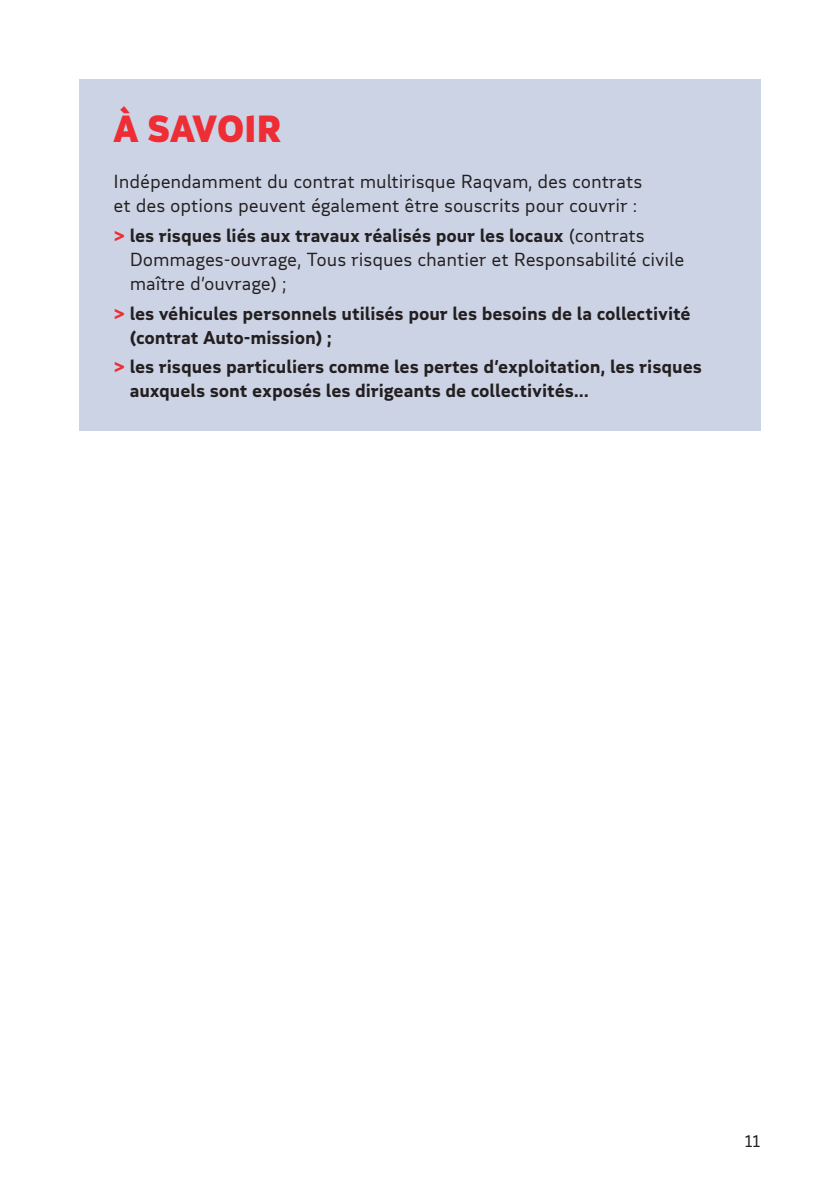
<style>
.page{position:relative;width:840px;height:1191px;background:#fff}
.page>*{position:absolute;margin:0;border:0;box-sizing:border-box;transform-origin:0 0}
.t1{font:900 36px "MAIF";color:#ee2d34}
.t2{font:18px/24px "MAIF";letter-spacing:-.005em;color:#231f20}
.t3{font:700 18px/24px "MAIF";letter-spacing:-.005em;color:#231f20}
.t4{font:16px "MAIF";color:#231f20}
.s1{font-weight:700;color:#ee2d34}
.s2{font-weight:700}
.s3{color:#ee2d34}
</style>
<div class="page">
<div style="left:79px;top:79px;width:681px;height:352px;background:#ccd3e4"></div>
<h1 class="t1" style="left:113px;top:106px;width:169px">À SAVOIR</h1>
<p class="t2" style="left:113px;top:169px;width:530px">Indépendamment du contrat multirisque Raqvam, des contrats et des options peuvent également être souscrits pour couvrir :</p>
<p class="t2" style="left:130px;top:223px;width:556px;text-indent:-16px"><span class="s1">&gt;</span> <span class="s2">les risques liés aux travaux réalisés pour les locaux</span> (contrats<br>Dommages-ouvrage, Tous risques chantier et Responsabilité civile maître d’ouvrage) ;</p>
<p class="t3" style="left:130px;top:300px;width:562px;text-indent:-16px"><span class="s3">&gt;</span> les véhicules personnels utilisés pour les besoins de la collectivité (contrat Auto-mission) ;</p>
<p class="t3" style="left:130px;top:354px;width:573px;text-indent:-16px"><span class="s3">&gt;</span> les risques particuliers comme les pertes d’exploitation, les risques auxquels sont exposés les dirigeants de collectivités...</p>
<p class="t4" style="left:744px;top:1131px;width:17px">11</p>
</div>
